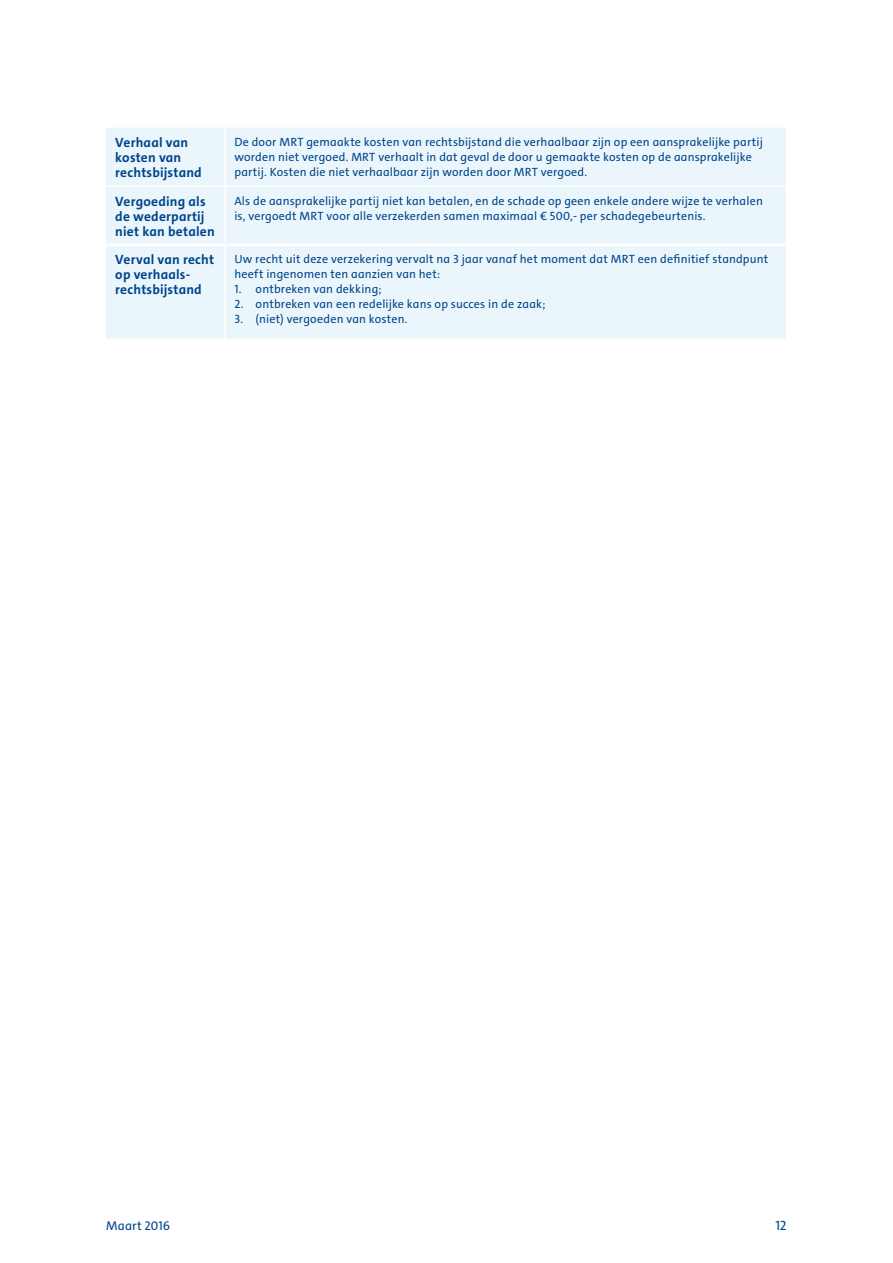
<style>
.page{position:relative;width:893px;height:1263px;background:#fff}
.page>*{position:absolute;margin:0;border:0;box-sizing:border-box;transform-origin:0 0}
.t1{font:700 13.5px/15px "The Sans C4 s";letter-spacing:.015em;color:#00458a}
.t2{font:13.5px "The Sans C4 s";color:#00458a}
.t3{font:12.75px "The Sans C4 s";letter-spacing:.005em;color:#00458a}
.t4{font:12px/15px "The Sans C4 s";letter-spacing:.015em;color:#00458a}
</style>
<div class="page">
<div style="left:106px;top:128px;width:680px;height:211px;background:#ebf6fc"></div>
<hr style="left:106px;top:244px;width:118px;height:2px;background:#fff">
<hr style="left:226px;top:244px;width:560px;height:2px;background:#fff">
<hr style="left:106px;top:186px;width:119px;height:1px;background:#fff">
<hr style="left:225px;top:186px;width:561px;height:1px;background:#fff">
<hr style="left:224px;top:128px;width:2px;height:58px;background:#fff">
<hr style="left:224px;top:187px;width:2px;height:58px;background:#fff">
<hr style="left:224px;top:245px;width:2px;height:94px;background:#fff">
<p class="t1" style="left:115px;top:135px;width:88px">Verhaal van kosten van rechtsbijstand</p>
<p class="t4" style="left:234px;top:134px;width:530px">De door MRT gemaakte kosten van rechtsbijstand die verhaalbaar zijn op een aansprakelijke partij worden niet vergoed. MRT verhaalt in dat geval de door u gemaakte kosten op de aansprakelijke partij. Kosten die niet verhaalbaar zijn worden door MRT vergoed.</p>
<p class="t1" style="left:115px;top:194px;width:101px">Vergoeding als de wederpartij niet kan betalen</p>
<p class="t4" style="left:234px;top:193px;width:530px">Als de aansprakelijke partij niet kan betalen, en de schade op geen enkele andere wijze te verhalen is, vergoedt MRT voor alle verzekerden samen maximaal € 500,- per schadegebeurtenis.</p>
<p class="t1" style="left:115px;top:252px;width:100px">Verval van recht op verhaals&shy;rechtsbijstand</p>
<p class="t4" style="left:234px;top:252px;width:535px">Uw recht uit deze verzekering vervalt na 3 jaar vanaf het moment dat MRT een definitief standpunt heeft ingenomen ten aanzien van het:</p>
<p class="t4" style="left:234px;top:282px;width:149px">1. ontbreken van dekking;</p>
<p class="t4" style="left:234px;top:297px;width:313px">2. ontbreken van een redelijke kans op succes in de zaak;</p>
<p class="t4" style="left:234px;top:312px;width:175px">3. (niet) vergoeden van kosten.</p>
<p class="t3" style="left:106px;top:1217px;width:65px">Maart 2016</p>
<p class="t2" style="left:775px;top:1217px;width:13px">12</p>
</div>
